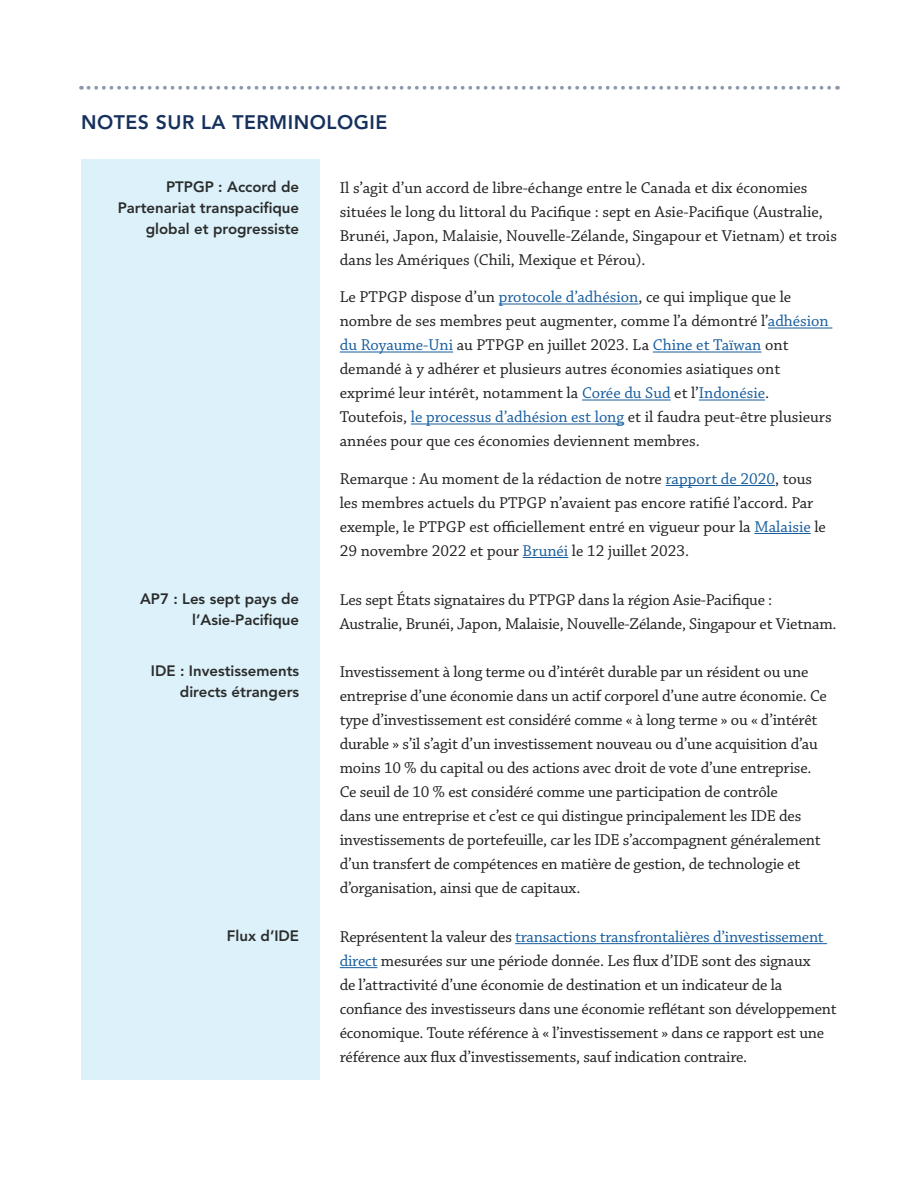
<style>
.page{position:relative;width:918px;height:1188px;background:#fff}
.page>*{position:absolute;margin:0;border:0;box-sizing:border-box;transform-origin:0 0}
.t1{font:800 19.5px "Avenir LT Std";letter-spacing:.025em;color:#17315d}
.Body{font:16.5px/24px "Chaparral Pro";letter-spacing:-.01em;color:#231f20}
.Figure_Title{font:800 15px/21px "Avenir LT Std";color:#2b2c2c;text-align:right}
.s1{color:#175d9e}
</style>
<div class="page">
<div style="left:81px;top:159px;width:239px;height:921px;background:#dcf1f9"></div>
<svg style="left:88px;top:86px;width:750px;height:4px"></svg>
<hr style="left:499px;top:304px;width:139px;height:1px;background:#175d9e">
<hr style="left:768px;top:328px;width:64px;height:1px;background:#175d9e">
<hr style="left:340px;top:352px;width:113px;height:1px;background:#175d9e">
<hr style="left:653px;top:352px;width:109px;height:1px;background:#175d9e">
<hr style="left:582px;top:400px;width:89px;height:1px;background:#175d9e">
<hr style="left:699px;top:400px;width:66px;height:1px;background:#175d9e">
<hr style="left:411px;top:424px;width:213px;height:1px;background:#175d9e">
<hr style="left:666px;top:485px;width:109px;height:1px;background:#175d9e">
<hr style="left:754px;top:533px;width:57px;height:1px;background:#175d9e">
<hr style="left:523px;top:557px;width:45px;height:1px;background:#175d9e">
<hr style="left:515px;top:943px;width:312px;height:1px;background:#175d9e">
<hr style="left:340px;top:967px;width:37px;height:1px;background:#175d9e">
<h2 class="t1" style="left:81px;top:111px;width:308px">NOTES SUR LA TERMINOLOGIE</h2>
<p class="Figure_Title" style="left:118px;top:176px;width:183px">PTPGP : Accord de<br>Partenariat transpacifique global et progressiste</p>
<p class="Body" style="left:340px;top:176px;width:499px">Il s’agit d’un accord de libre-échange entre le Canada et dix économies situées le long du littoral du Pacifique : sept en Asie-Pacifique (Australie, Brunéi, Japon, Malaisie, Nouvelle-Zélande, Singapour et Vietnam) et trois dans les Amériques (Chili, Mexique et Pérou).</p>
<p class="Body" style="left:340px;top:286px;width:493px">Le PTPGP dispose d’un <span class="s1">protocole d’adhésion</span>, ce qui implique que le nombre de ses membres peut augmenter, comme l’a démontré l’<span class="s1">adhésion du Royaume-Uni</span> au PTPGP en juillet 2023. La <span class="s1">Chine et Taïwan</span> ont demandé à y adhérer et plusieurs autres économies asiatiques ont exprimé leur intérêt, notamment la <span class="s1">Corée du Sud</span> et l’<span class="s1">Indonésie</span>.<br>Toutefois, <span class="s1">le processus d’adhésion est long</span> et il faudra peut-être plusieurs années pour que ces économies deviennent membres.</p>
<p class="Body" style="left:340px;top:467px;width:488px">Remarque : Au moment de la rédaction de notre <span class="s1">rapport de 2020</span>, tous les membres actuels du PTPGP n’avaient pas encore ratifié l’accord. Par exemple, le PTPGP est officiellement entré en vigueur pour la <span class="s1">Malaisie</span> le 29 novembre 2022 et pour <span class="s1">Brunéi</span> le 12 juillet 2023.</p>
<p class="Figure_Title" style="left:140px;top:588px;width:161px">AP7 : Les sept pays de l’Asie-Pacifique</p>
<p class="Body" style="left:340px;top:588px;width:498px">Les sept États signataires du PTPGP dans la région Asie-Pacifique :<br>Australie, Brunéi, Japon, Malaisie, Nouvelle-Zélande, Singapour et Vietnam.</p>
<p class="Figure_Title" style="left:151px;top:661px;width:150px">IDE : Investissements directs étrangers</p>
<p class="Body" style="left:340px;top:661px;width:489px">Investissement à long terme ou d’intérêt durable par un résident ou une entreprise d’une économie dans un actif corporel d’une autre économie. Ce type d’investissement est considéré comme « à long terme » ou « d’intérêt durable » s’il s’agit d’un investissement nouveau ou d’une acquisition d’au moins 10 % du capital ou des actions avec droit de vote d’une entreprise.<br>Ce seuil de 10 % est considéré comme une participation de contrôle<br>dans une entreprise et c’est ce qui distingue principalement les IDE des investissements de portefeuille, car les IDE s’accompagnent généralement d’un transfert de compétences en matière de gestion, de technologie et d’organisation, ainsi que de capitaux.</p>
<p class="Figure_Title" style="left:227px;top:925px;width:74px">Flux d’IDE</p>
<p class="Body" style="left:340px;top:925px;width:499px">Représentent la valeur des <span class="s1">transactions transfrontalières d’investissement direct</span> mesurées sur une période donnée. Les flux d’IDE sont des signaux<br>de l’attractivité d’une économie de destination et un indicateur de la confiance des investisseurs dans une économie reflétant son développement économique. Toute référence à « l’investissement » dans ce rapport est une référence aux flux d’investissements, sauf indication contraire.</p>
</div>
